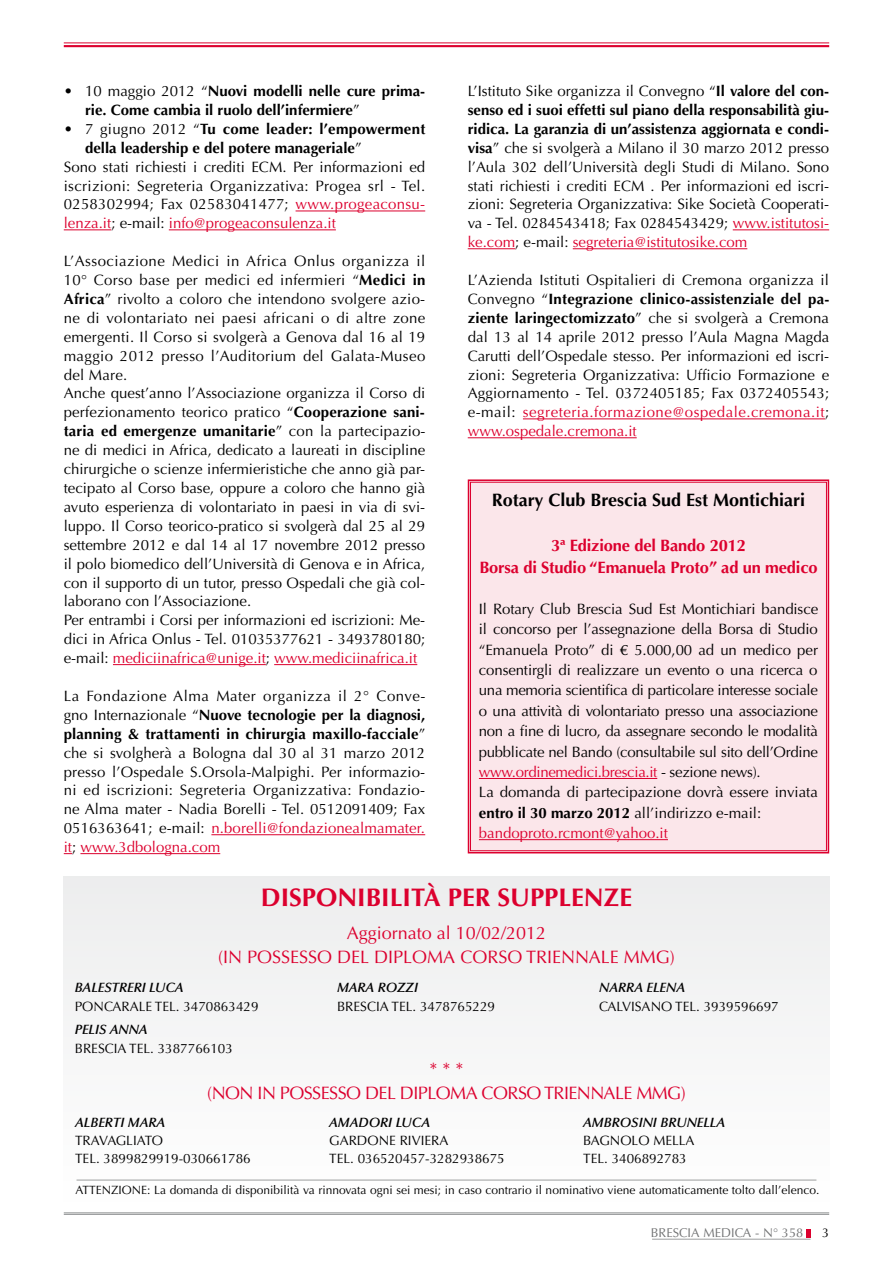
<style>
.page{position:relative;width:893px;height:1263px;background:#fff}
.page>*{position:absolute;margin:0;border:0;box-sizing:border-box;transform-origin:0 0}
.t1{font:700 25.5px "Optima LT Std";color:#dc002e}
.t2{font:18px/24px "Optima LT Std";color:#dc002e}
.t3{font:18px/24px "Optima LT Std";letter-spacing:-.03em;color:#dc002e;text-align:center}
.t4{font:700 18px "Optima LT Std";color:#000}
.t5{font:700 16.5px/22.2px "Optima LT Std";letter-spacing:-.01em;color:#dc002e;text-align:center}
.t6{font:15px/18.9px "Optima LT Std";color:#000;text-align:justify}
.t7{font:15px/20.4px "Optima LT Std";letter-spacing:-.02em;color:#000}
.t8{font:700 15px/18.9px "Optima LT Std";color:#000}
.t9{font:15px "Optima LT Std";letter-spacing:.02em;color:#000}
.t10{font:15px "Optima LT Std";color:#dc002e}
.t11{font:13.5px/18px "Optima LT Std";color:#000}
.t12{font:italic 600 13.5px "Optima LT Std";color:#000}
.t13{font:12.75px "Optima LT Std";color:#707172}
.t14{font:12.75px "Optima LT Std";color:#000}
.t15{font:12px "Optima LT Std";color:#000}
.s1{font-weight:400}
.s2{color:#dc002e}
.s3{color:#000}
.s4{font-weight:700}
</style>
<div class="page">
<svg style="left:806px;top:1229px;width:4px;height:8px"></svg>
<hr style="left:64px;top:1212px;width:765px;height:1px;background:#9c9e9f">
<hr style="left:64px;top:1213px;width:765px;height:2px;background:#9c9e9f">
<hr style="left:652px;top:1239px;width:159px;height:1px;background:#9c9e9f">
<hr style="left:64px;top:45px;width:765px;height:2px;background:#dc002e">
<hr style="left:64px;top:43px;width:765px;height:1px;background:#dc002e">
<div style="left:64px;top:876px;width:765px;height:335px;background:#f6f6f6"></div>
<hr style="left:77px;top:1180px;width:739px;height:1px;background:#9c9e9f">
<div style="left:467px;top:479px;width:363px;height:375px;background:#fbe6ea"></div>
<div style="left:470px;top:482px;width:357px;height:369px;border:1px solid #dc002e"></div>
<hr style="left:479px;top:778px;width:178px;height:1px;background:#dc002e">
<hr style="left:479px;top:839px;width:189px;height:1px;background:#dc002e">
<hr style="left:296px;top:211px;width:129px;height:1px;background:#dc002e">
<hr style="left:64px;top:229px;width:47px;height:1px;background:#dc002e">
<hr style="left:169px;top:229px;width:167px;height:1px;background:#dc002e">
<hr style="left:113px;top:664px;width:153px;height:1px;background:#dc002e">
<hr style="left:274px;top:664px;width:143px;height:1px;background:#dc002e">
<hr style="left:211px;top:834px;width:214px;height:1px;background:#dc002e">
<hr style="left:80px;top:853px;width:140px;height:1px;background:#dc002e">
<hr style="left:733px;top:229px;width:96px;height:1px;background:#dc002e">
<hr style="left:468px;top:248px;width:47px;height:1px;background:#dc002e">
<hr style="left:573px;top:248px;width:174px;height:1px;background:#dc002e">
<hr style="left:523px;top:418px;width:302px;height:1px;background:#dc002e">
<hr style="left:468px;top:437px;width:169px;height:1px;background:#dc002e">
<p class="t8" style="left:85px;top:82px;width:342px;text-indent:-21px"><span class="s1">• 10 maggio 2012 “</span>Nuovi modelli nelle cure prima&shy;rie. Come cambia il ruolo dell’infermiere<span class="s1">”</span></p>
<p class="t8" style="left:64px;top:120px;width:363px"><span class="s1">• 7 giugno 2012 “</span>Tu come leader: l’empowerment</p>
<p class="t8" style="left:85px;top:138px;width:278px">della leadership e del potere manageriale<span class="s1">”</span></p>
<p class="t6" style="left:64px;top:157px;width:363px">Sono stati richiesti i crediti ECM. Per informazioni ed</p>
<p class="t9" style="left:64px;top:177px;width:363px">iscrizioni: Segreteria Organizzativa: Progea srl - Tel.</p>
<p class="t9" style="left:64px;top:196px;width:363px">0258302994; Fax 02583041477; <span class="s2">www.progeaconsu-</span></p>
<p class="t10" style="left:64px;top:215px;width:274px">lenza.it<span class="s3">; e-mail:</span> info@progeaconsulenza.it</p>
<p class="t6" style="left:64px;top:252px;width:363px;text-align:left">L’Associazione Medici in Africa Onlus organizza il 10° Corso base per medici ed infermieri “<span class="s4">Medici in Africa</span>” rivolto a coloro che intendono svolgere azio&shy;ne di volontariato nei paesi africani o di altre zone emergenti. Il Corso si svolgerà a Genova dal 16 al 19 maggio 2012 presso l’Auditorium del Galata-Museo del Mare.<br>Anche quest’anno l’Associazione organizza il Corso di perfezionamento teorico pratico “<span class="s4">Cooperazione sani&shy;taria ed emergenze umanitarie</span>” con la partecipazio&shy;ne di medici in Africa, dedicato a laureati in discipline chirurgiche o scienze infermieristiche che anno già par&shy;tecipato al Corso base, oppure a coloro che hanno già avuto esperienza di volontariato in paesi in via di svi&shy;luppo. Il Corso teorico-pratico si svolgerà dal 25 al 29 settembre 2012 e dal 14 al 17 novembre 2012 presso il polo biomedico dell’Università di Genova e in Africa, con il supporto di un tutor, presso Ospedali che già col&shy;laborano con l’Associazione.<br>Per entrambi i Corsi per informazioni ed iscrizioni: Me&shy;dici in Africa Onlus - Tel. 01035377621 - 3493780180; e-mail: <span class="s2">mediciinafrica@unige.it</span>; <span class="s2">www.mediciinafrica.it</span></p>
<p class="t6" style="left:64px;top:687px;width:363px">La Fondazione Alma Mater organizza il 2° Conve&shy;gno Internazionale “<span class="s4">Nuove tecnologie per la diagnosi, planning &amp; trattamenti in chirurgia maxillo-facciale</span>” che si svolgherà a Bologna dal 30 al 31 marzo 2012 presso l’Ospedale S.Orsola-Malpighi. Per informazio&shy;ni ed iscrizioni: Segreteria Organizzativa: Fondazio&shy;ne Alma mater - Nadia Borelli - Tel. 0512091409; Fax 0516363641; e-mail: <span class="s2">n.borelli@fondazionealmamater. it</span>; <span class="s2">www.3dbologna.com</span></p>
<p class="t6" style="left:468px;top:82px;width:363px">L’Istituto Sike organizza il Convegno “<span class="s4">Il valore del con&shy;senso ed i suoi effetti sul piano della responsabilità giu&shy;ridica. La garanzia di un’assistenza aggiornata e condi&shy;visa</span>” che si svolgerà a Milano il 30 marzo 2012 presso l’Aula 302 dell’Università degli Studi di Milano. Sono stati richiesti i crediti ECM . Per informazioni ed iscri&shy;zioni: Segreteria Organizzativa: Sike Società Cooperati&shy;va - Tel. 0284543418; Fax 0284543429; <span class="s2">www.istitutosi&shy;ke.com</span>; e-mail: <span class="s2">segreteria@istitutosike.com</span></p>
<p class="t6" style="left:468px;top:271px;width:363px">L’Azienda Istituti Ospitalieri di Cremona organizza il Convegno “<span class="s4">Integrazione clinico-assistenziale del pa&shy;ziente laringectomizzato</span>” che si svolgerà a Cremona dal 13 al 14 aprile 2012 presso l’Aula Magna Magda Carutti dell’Ospedale stesso. Per informazioni ed iscri&shy;zioni: Segreteria Organizzativa: Ufficio Formazione e Aggiornamento - Tel. 0372405185; Fax 0372405543; e-mail: <span class="s2">segreteria.formazione@ospedale.cremona.it</span>; <span class="s2">www.ospedale.cremona.it</span></p>
<p class="t4" style="left:492px;top:490px;width:315px">Rotary Club Brescia Sud Est Montichiari</p>
<p class="t5" style="left:479px;top:534px;width:340px">3ª Edizione del Bando 2012<br>Borsa di Studio “Emanuela Proto” ad un medico</p>
<p class="t7" style="left:479px;top:599px;width:341px">Il Rotary Club Brescia Sud Est Montichiari bandisce il concorso per l’assegnazione della Borsa di Studio “Emanuela Proto” di € 5.000,00 ad un medico per consentirgli di realizzare un evento o una ricerca o una memoria scientifica di particolare interesse sociale o una attività di volontariato presso una associazione non a fine di lucro, da assegnare secondo le modalità pubblicate nel Bando (consultabile sul sito dell’Ordine <span class="s2">www.ordinemedici.brescia.it</span> - sezione news).<br>La domanda di partecipazione dovrà essere inviata <span class="s4">entro il 30 marzo 2012</span> all’indirizzo e-mail: <span class="s2">bandoproto.rcmont@yahoo.it</span></p>
<h1 class="t1" style="left:261px;top:883px;width:373px">DISPONIBILITÀ PER SUPPLENZE</h1>
<p class="t2" style="left:218px;top:921px;width:329px;text-indent:129px">Aggiornato al 10/02/2012 (IN POSSESSO DEL DIPLO</p>
<p class="t2" style="left:427px;top:945px;width:249px">MA CORSO TRIENNALE MMG)</p>
<p class="t12" style="left:75px;top:979px;width:110px">BALESTRERI LUCA</p>
<p class="t11" style="left:75px;top:998px;width:185px">PONCARALE TEL. 3470863429</p>
<p class="t12" style="left:75px;top:1021px;width:74px">PELIS ANNA</p>
<p class="t11" style="left:75px;top:1040px;width:160px">BRESCIA TEL. 3387766103</p>
<p class="t12" style="left:337px;top:979px;width:82px">MARA ROZZI</p>
<p class="t11" style="left:337px;top:998px;width:160px">BRESCIA TEL. 3478765229</p>
<p class="t12" style="left:599px;top:979px;width:87px">NARRA ELENA</p>
<p class="t11" style="left:599px;top:998px;width:181px">CALVISANO TEL. 3939596697</p>
<p class="t3" style="left:207px;top:1057px;width:480px">* * *<br>(NON IN POSSESSO DEL DIPLOMA CORSO TRIENNALE MMG)</p>
<p class="t12" style="left:329px;top:1115px;width:102px">AMADORI LUCA</p>
<p class="t11" style="left:329px;top:1132px;width:177px">GARDONE RIVIERA<br>TEL. 036520457-3282938675</p>
<p class="t12" style="left:583px;top:1115px;width:144px">AMBROSINI BRUNELLA</p>
<p class="t11" style="left:583px;top:1132px;width:48px">BAGNOLO</p>
<p class="t12" style="left:75px;top:1115px;width:92px">ALBERTI MARA</p>
<p class="t11" style="left:75px;top:1132px;width:177px">TRAVAGLIATO<br>TEL. 3899829919-030661786</p>
<p class="t11" style="left:583px;top:1132px;width:113px;text-indent:70px">MELLA<br>TEL. 3406892783</p>
<p class="t15" style="left:75px;top:1183px;width:746px">ATTENZIONE: La domanda di disponibilità va rinnovata ogni sei mesi; in caso contrario il nominativo viene automaticamente tolto dall’elenco.</p>
<p class="t13" style="left:651px;top:1226px;width:154px">BRESCIA MEDICA - N° 358</p>
<p class="t14" style="left:822px;top:1226px;width:9px">3</p>
</div>
